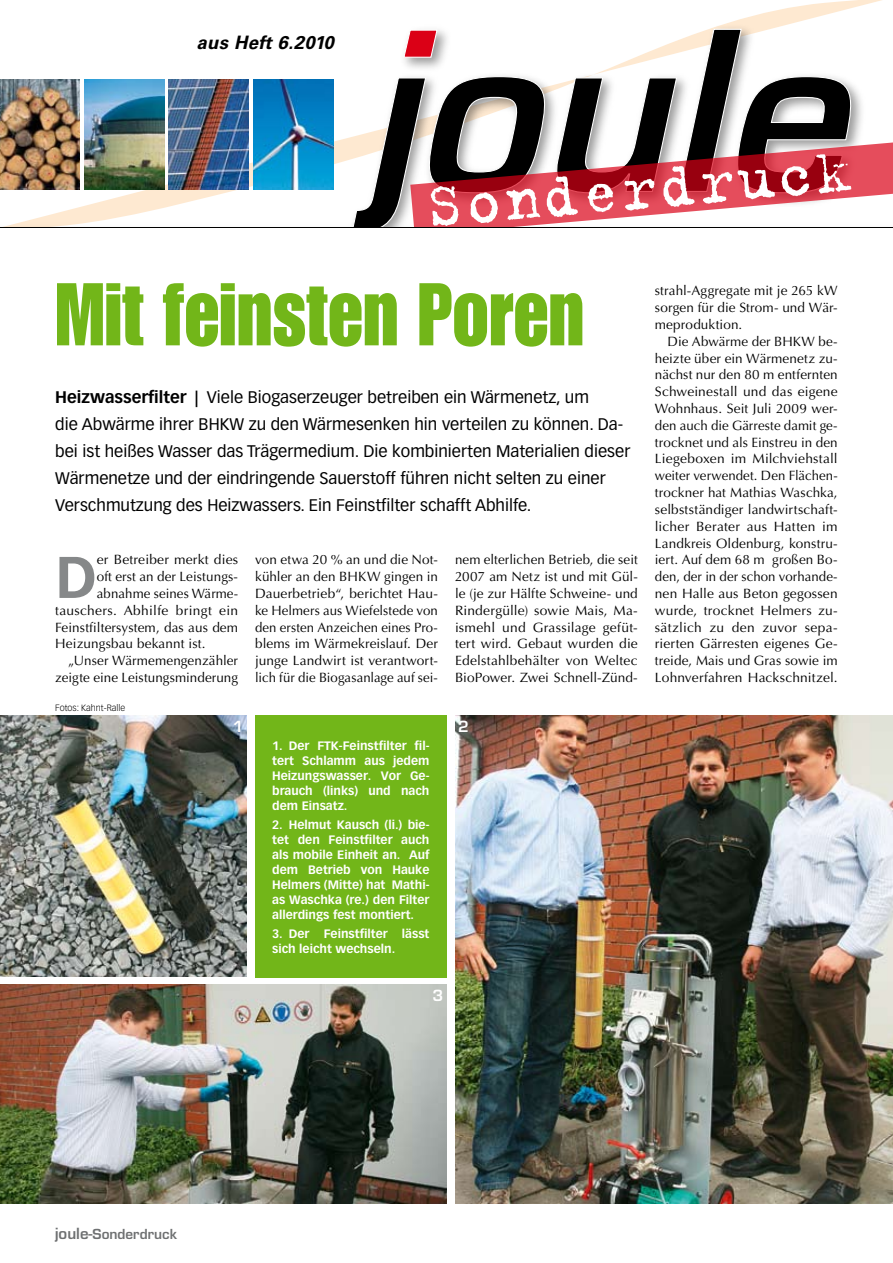
<style>
.page{position:relative;width:893px;height:1263px;background:#fff}
.page>*{position:absolute;margin:0;border:0;box-sizing:border-box;transform-origin:0 0}
.t1{font:87px "Impact LT Std";color:#72b619;scale:.9 1}
.t2{font:700 57.6px "Vectora LT Std";color:#868889}
.t3{font:italic 700 18.45px "Univers LT Std";letter-spacing:.02em;color:#000}
.t4{font:16.5px/27px "Vectora LT Std";color:#000}
.t5{font:600 15px "Eurostile LT Std";color:#fff}
.t6{font:13.5px/16.8px "Optima LT Std";letter-spacing:.01em;color:#000;text-align:justify}
.t7{font:600 13.5px "Eurostile LT Std";color:#6e7071}
.t8{font:700 12px/15px "Vectora LT Std";color:#fff;text-align:justify}
.t9{font:300 9px "Vectora LT Std";color:#000}
.s1{font-weight:700}
.s2{font-size:15px}
</style>
<div class="page">
<img style="left:455px;top:716px;width:438px;height:487px">
<img style="left:0;top:984px;width:446px;height:219px">
<img style="left:0;top:716px;width:247px;height:260px">
<svg style="left:0;top:0;width:882px;height:221px"></svg>
<img style="left:84px;top:80px;width:80px;height:109px">
<img style="left:0;top:80px;width:79px;height:109px">
<img style="left:169px;top:80px;width:80px;height:109px">
<img style="left:253px;top:80px;width:80px;height:109px">
<div style="left:347px;top:24px;width:520px;height:224px;background:#000;opacity:.4"></div>
<svg style="left:351px;top:28px;width:505px;height:193px"></svg>
<div style="left:398px;top:24px;width:55px;height:50px;background:#000;opacity:.4"></div>
<svg style="left:403px;top:29px;width:36px;height:30px"></svg>
<svg style="left:410px;top:141px;width:483px;height:80px"></svg>
<svg style="left:430px;top:154px;width:421px;height:67px"></svg>
<div style="left:0;top:221px;width:893px;height:22px;background:#000;opacity:.4"></div>
<hr style="left:0;top:227px;width:893px;height:1px;background:#000">
<div style="left:0;top:228px;width:893px;height:62px;background:#fff"></div>
<div style="left:255px;top:715px;width:191px;height:263px;background:#72b619"></div>
<h3 class="t3" style="left:197px;top:31px;width:139px">aus Heft 6.2010</h3>
<h1 class="t1" style="left:55px;top:264px;width:589px">Mit feinsten Poren</h1>
<p class="t4" style="left:55px;top:383px;width:577px"><span class="s1">Heizwasserfilter |</span> Viele Biogaserzeuger betreiben ein Wärmenetz, um<br>die Abwärme ihrer BHKW zu den Wärmesenken hin verteilen zu können. Da&shy;bei ist heißes Wasser das Trägermedium. Die kombinierten Materialien dieser Wärmenetze und der eindringende Sauerstoff führen nicht selten zu einer Verschmutzung des Heizwassers. Ein Feinstfilter schafft Abhilfe.</p>
<h2 class="t2" style="left:55px;top:542px;width:43px">D</h2>
<p class="t6" style="left:97px;top:551px;width:143px">er Betreiber merkt dies</p>
<p class="t6" style="left:97px;top:568px;width:143px">oft erst an der Leistungs-</p>
<p class="t6" style="left:97px;top:585px;width:143px">abnahme seines Wärme-</p>
<p class="t6" style="left:55px;top:602px;width:184px">tauschers. Abhilfe bringt ein</p>
<p class="t6" style="left:55px;top:619px;width:184px">Feinstfiltersystem, das aus dem</p>
<p class="t6" style="left:55px;top:635px;width:152px">Heizungsbau bekannt ist.</p>
<p class="t6" style="left:68px;top:652px;width:172px">„Unser Wärmemengenzähler</p>
<p class="t6" style="left:55px;top:669px;width:184px">zeigte eine Leistungsminderung</p>
<p class="t9" style="left:55px;top:702px;width:72px">Fotos: Kahnt-Ralle</p>
<p class="t6" style="left:255px;top:551px;width:184px">von etwa 20 % an und die Not&shy;kühler an den BHKW gingen in Dauerbetrieb“, berichtet Hau&shy;ke Helmers aus Wiefelstede von den ersten Anzeichen eines Pro&shy;blems im Wärmekreislauf. Der junge Landwirt ist verantwort&shy;lich für die Biogasanlage auf sei-</p>
<p class="t6" style="left:455px;top:551px;width:184px">nem elterlichen Betrieb, die seit 2007 am Netz ist und mit Gül&shy;le (je zur Hälfte Schweine- und Rindergülle) sowie Mais, Ma&shy;ismehl und Grassilage gefüt&shy;tert wird. Gebaut wurden die Edelstahlbehälter von Weltec BioPower. Zwei Schnell-Zünd-</p>
<p class="t5" style="left:233px;top:717px;width:12px">1</p>
<p class="t5" style="left:458px;top:717px;width:12px">2</p>
<p class="t8" style="left:272px;top:738px;width:159px">1. Der FTK-Feinstfilter fil&shy;tert Schlamm aus jedem Heizungswasser. Vor Ge&shy;brauch (links) und nach dem Einsatz.</p>
<p class="t8" style="left:272px;top:817px;width:159px">2. Helmut Kausch (li.) bie&shy;tet den Feinstfilter auch als mobile Einheit an. Auf dem Betrieb von Hauke Helmers (Mitte) hat Mathi&shy;as Waschka (re.) den Filter allerdings fest montiert.</p>
<p class="t8" style="left:272px;top:926px;width:159px">3. Der Feinstfilter lässt sich leicht wechseln.</p>
<p class="t5" style="left:433px;top:986px;width:12px">3</p>
<p class="t6" style="left:655px;top:283px;width:184px">strahl-Aggregate mit je 265 kW sorgen für die Strom- und Wär&shy;meproduktion.</p>
<p class="t6" style="left:655px;top:333px;width:184px;text-indent:13px">Die Abwärme der BHKW be&shy;heizte über ein Wärmenetz zu&shy;nächst nur den 80 m entfernten Schweinestall und das eigene Wohnhaus. Seit Juli 2009 wer&shy;den auch die Gärreste damit ge&shy;trocknet und als Einstreu in den Liegeboxen im Milchviehstall weiter verwendet. Den Flächen&shy;trockner hat Mathias Waschka, selbstständiger landwirtschaft&shy;licher Berater aus Hatten im Landkreis Oldenburg, konstru&shy;iert. Auf dem 68 m<sup>2</sup> großen Bo&shy;den, der in der schon vorhande&shy;nen Halle aus Beton gegossen wurde, trocknet Helmers zu&shy;sätzlich zu den zuvor sepa&shy;rierten Gärresten eigenes Ge&shy;treide, Mais und Gras sowie im Lohnverfahren Hackschnitzel.</p>
<p class="t7" style="left:55px;top:1226px;width:123px"><span class="s2">joule-</span>Sonderdruck</p>
</div>
